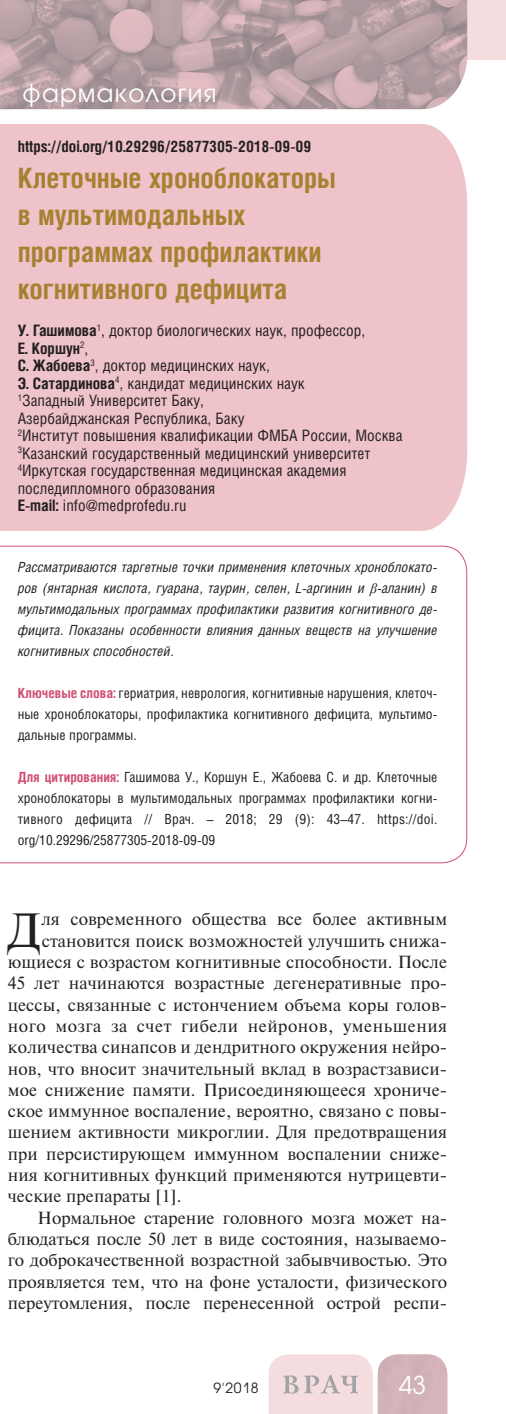
<style>
.page{position:relative;width:506px;height:1414px;background:#fff}
.page>*{position:absolute;margin:0;border:0;box-sizing:border-box;transform-origin:0 0}
.t1{font:47.95px "Newton C";color:#231f20}
.t2{font:700 28px/36.8px "Helios Cond";color:#a78131}
.t3{font:24.5px "Avant Garde Gothic C";letter-spacing:.05em;color:#fff}
.t4{font:17.5px "Newton C";letter-spacing:.005em;color:#231f20}
.t5{font:17.5px "Newton C";letter-spacing:.03em;color:#231f20}
.t6{font:15.75px/17.5px "Helios Cond";color:#231f20}
.t7{font:700 15.75px "Helios Cond";color:#231f20}
.t8{font:14px/21px "Helios Cond";color:#231f20;text-align:justify}
.t9{font:italic 14px/21px "Helios Cond";color:#231f20;text-align:justify}
.t10{font:14px "Avant Garde Gothic C";color:#231f20}
.s1{font-weight:700}
.s2{font-family:"Times New Roman"}
.s3{font-weight:700;color:#d04e72}
</style>
<div class="page">
<div style="left:0;top:0;width:505px;height:60px;background:#f5dddf"></div>
<svg style="left:268px;top:1354px;width:179px;height:60px;background:#e5ccd0"></svg>
<div style="left:0;top:124px;width:467px;height:407px;background:#eec3c9"></div>
<svg style="left:0;top:545px;width:467px;height:319px"></svg>
<svg style="left:0;top:0;width:422px;height:109px;background:#b8a0a5"></svg>
<img style="left:422px;top:0;width:45px;height:109px">
<h3 class="t3" style="left:23px;top:81px;width:195px">фармакология</h3>
<p class="t7" style="left:18px;top:140px;width:295px">https://doi.org/10.29296/25877305-2018-09-09</p>
<h2 class="t2" style="left:18px;top:163px;width:319px">Клеточные хроноблокаторы в мультимодальных программах профилактики когнитивного дефицита</h2>
<p class="t6" style="left:18px;top:323px;width:386px"><span class="s1">У. Гашимова</span><sup>1</sup>, доктор биологических наук, профессор,<br><span class="s1">Е. Коршун</span><sup>2</sup>,<br><span class="s1">С. Жабоева</span><sup>3</sup>, доктор медицинских наук,<br><span class="s1">Э. Сатардинова</span><sup>4</sup>, кандидат медицинских наук<br><sup>1</sup>Западный Университет Баку,<br>Азербайджанская Республика, Баку<br><sup>2</sup>Институт повышения квалификации ФМБА России, Москва <sup>3</sup>Казанский государственный медицинский университет <sup>4</sup>Иркутская государственная медицинская академия последипломного образования<br><span class="s1">E-mail:</span> info@medprofedu.ru</p>
<p class="t9" style="left:18px;top:558px;width:421px">Рассматриваются таргетные точки применения клеточных хроноблокато&shy;ров (янтарная кислота, гуарана, таурин, селен, L-аргинин и <span class="s2">β</span>-аланин) в мультимодальных программах профилактики развития когнитивного де&shy;фицита. Показаны особенности влияния данных веществ на улучшение когнитивных способностей.</p>
<p class="t8" style="left:18px;top:684px;width:421px"><span class="s3">Ключевые слова:</span> гериатрия, неврология, когнитивные нарушения, клеточ&shy;ные хроноблокаторы, профилактика когнитивного дефицита, мультимо&shy;дальные программы.</p>
<p class="t8" style="left:18px;top:768px;width:421px"><span class="s3">Для цитирования:</span> Гашимова У., Коршун Е., Жабоева С. и др. Клеточные хроноблокаторы в мультимодальных программах профилактики когни&shy;тивного дефицита // Врач. – 2018; 29 (9): 43–47. https://doi. org/10.29296/25877305-2018-09-09</p>
<h1 class="t1" style="left:8px;top:912px;width:35px">Д</h1>
<p class="t4" style="left:42px;top:913px;width:407px">ля современного общества все более активным</p>
<p class="t4" style="left:42px;top:934px;width:407px">становится поиск возможностей улучшить снижа-</p>
<p class="t4" style="left:8px;top:955px;width:440px">ющиеся с возрастом когнитивные способности. После</p>
<p class="t4" style="left:8px;top:977px;width:440px">45 лет начинаются возрастные дегенеративные про-</p>
<p class="t4" style="left:8px;top:998px;width:440px">цессы, связанные с истончением объема коры голов-</p>
<p class="t5" style="left:8px;top:1019px;width:441px">ного мозга за счет гибели нейронов, уменьшения</p>
<p class="t4" style="left:8px;top:1041px;width:441px">количества синапсов и дендритного окружения нейро-</p>
<p class="t4" style="left:8px;top:1062px;width:441px">нов, что вносит значительный вклад в возрастзависи-</p>
<p class="t4" style="left:8px;top:1083px;width:441px">мое снижение памяти. Присоединяющееся хрониче-</p>
<p class="t4" style="left:8px;top:1105px;width:441px">ское иммунное воспаление, вероятно, связано с повы-</p>
<p class="t4" style="left:8px;top:1126px;width:441px">шением активности микроглии. Для предотвращения</p>
<p class="t4" style="left:8px;top:1147px;width:441px">при персистирующем иммунном воспалении сниже-</p>
<p class="t4" style="left:8px;top:1168px;width:441px">ния когнитивных функций применяются нутрицевти-</p>
<p class="t4" style="left:8px;top:1190px;width:175px">ческие препараты [1].</p>
<p class="t4" style="left:38px;top:1211px;width:411px">Нормальное старение головного мозга может на-</p>
<p class="t4" style="left:8px;top:1232px;width:441px">блюдаться после 50 лет в виде состояния, называемо-</p>
<p class="t4" style="left:8px;top:1254px;width:441px">го доброкачественной возрастной забывчивостью. Это</p>
<p class="t4" style="left:8px;top:1275px;width:441px">проявляется тем, что на фоне усталости, физического</p>
<p class="t4" style="left:8px;top:1296px;width:441px">переутомления, после перенесенной острой респи-</p>
<p class="t10" style="left:213px;top:1381px;width:47px">9'2018</p>
<h3 class="t3" style="left:398px;top:1373px;width:29px">43</h3>
</div>
